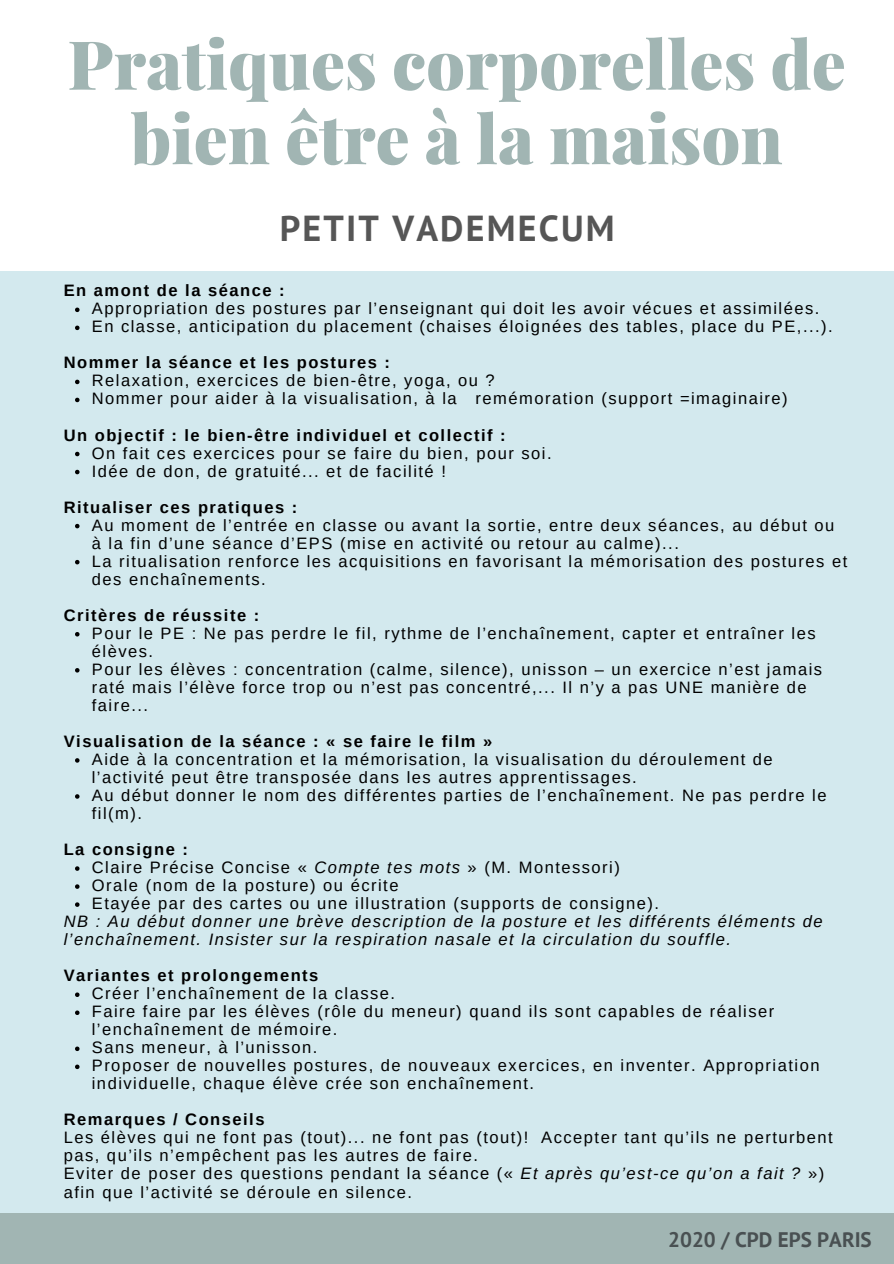
<style>
.page{position:relative;width:894px;height:1264px;background:#fff}
.page>*{position:absolute;margin:0;border:0;box-sizing:border-box;transform-origin:0 0}
.t1{font:900 67.65px/74.4px "Playfair Display";color:#a1b5b3;text-align:center}
.t2{font:700 36px "PT Sans";letter-spacing:.06em;color:#565656}
.t3{font:700 21px "PT Sans";color:#495052}
.t4{font:16.5px/18px "Arimo";letter-spacing:.09em;color:#000}
.t5{font:700 16.5px "Arimo";letter-spacing:.09em;color:#000}
.t6{font:italic 16.5px/18px "Arimo";letter-spacing:.09em;color:#000}
.s1{font-style:italic}
</style>
<div class="page">
<div style="left:0;top:272px;width:893px;height:940px;background:#d3e9ee"></div>
<svg style="left:75px;top:307px;width:4px;height:5px"></svg>
<svg style="left:75px;top:325px;width:4px;height:5px"></svg>
<svg style="left:75px;top:379px;width:4px;height:5px"></svg>
<svg style="left:75px;top:398px;width:4px;height:4px"></svg>
<svg style="left:75px;top:452px;width:4px;height:4px"></svg>
<svg style="left:75px;top:470px;width:4px;height:4px"></svg>
<svg style="left:75px;top:524px;width:4px;height:4px"></svg>
<svg style="left:75px;top:560px;width:4px;height:4px"></svg>
<svg style="left:75px;top:632px;width:4px;height:4px"></svg>
<svg style="left:75px;top:668px;width:4px;height:4px"></svg>
<svg style="left:75px;top:758px;width:4px;height:4px"></svg>
<svg style="left:75px;top:794px;width:4px;height:4px"></svg>
<svg style="left:75px;top:866px;width:4px;height:4px"></svg>
<svg style="left:75px;top:884px;width:4px;height:4px"></svg>
<svg style="left:75px;top:902px;width:4px;height:4px"></svg>
<svg style="left:75px;top:992px;width:4px;height:5px"></svg>
<svg style="left:75px;top:1010px;width:4px;height:5px"></svg>
<svg style="left:75px;top:1046px;width:4px;height:5px"></svg>
<svg style="left:75px;top:1064px;width:4px;height:5px"></svg>
<div style="left:0;top:1212px;width:893px;height:51px;background:#a1b5b3"></div>
<h1 class="t1" style="left:68px;top:24px;width:779px">Pratiques corporelles de bien être à la maison</h1>
<h2 class="t2" style="left:279px;top:204px;width:336px">PETIT VADEMECUM</h2>
<p class="t5" style="left:64px;top:281px;width:222px">En amont de la séance :</p>
<p class="t4" style="left:92px;top:299px;width:742px">Appropriation des postures par l’enseignant qui doit les avoir vécues et assimilées.<br>En classe, anticipation du placement (chaises éloignées des tables, place du PE,...).</p>
<p class="t4" style="left:92px;top:372px;width:697px">Relaxation, exercices de bien-être, yoga, ou ?<br>Nommer pour aider à la visualisation, à la remémoration (support =imaginaire)</p>
<p class="t4" style="left:92px;top:444px;width:461px">On fait ces exercices pour se faire du bien, pour soi.<br>Idée de don, de gratuité... et de facilité !</p>
<p class="t4" style="left:92px;top:516px;width:756px">Au moment de l’entrée en classe ou avant la sortie, entre deux séances, au début ou à la fin d’une séance d’EPS (mise en activité ou retour au calme)...<br>La ritualisation renforce les acquisitions en favorisant la mémorisation des postures et des enchaînements.</p>
<p class="t5" style="left:64px;top:353px;width:328px">Nommer la séance et les postures :</p>
<p class="t5" style="left:64px;top:425px;width:443px">Un objectif : le bien-être individuel et collectif :</p>
<p class="t5" style="left:64px;top:497px;width:235px">Ritualiser ces pratiques :</p>
<p class="t5" style="left:64px;top:606px;width:197px">Critères de réussite :</p>
<p class="t4" style="left:92px;top:624px;width:731px">Pour le PE : Ne pas perdre le fil, rythme de l’enchaînement, capter et entraîner les élèves.<br>Pour les élèves : concentration (calme, silence), unisson – un exercice n’est jamais raté mais l’élève force trop ou n’est pas concentré,... Il n’y a pas UNE manière de faire...</p>
<p class="t5" style="left:64px;top:732px;width:430px">Visualisation de la séance : « se faire le film »</p>
<p class="t4" style="left:92px;top:750px;width:736px">Aide à la concentration et la mémorisation, la visualisation du déroulement de l’activité peut être transposée dans les autres apprentissages.<br>Au début donner le nom des différentes parties de l’enchaînement. Ne pas perdre le fil(m).</p>
<p class="t4" style="left:92px;top:858px;width:568px">Claire Précise Concise « <span class="s1">Compte tes mots</span> » (M. Montessori)<br>Orale (nom de la posture) ou écrite<br>Etayée par des cartes ou une illustration (supports de consigne).</p>
<p class="t5" style="left:64px;top:840px;width:126px">La consigne :</p>
<p class="t6" style="left:64px;top:912px;width:760px">NB : Au début donner une brève description de la posture et les différents éléments de l’enchaînement. Insister sur la respiration nasale et la circulation du souffle.</p>
<p class="t5" style="left:64px;top:966px;width:256px">Variantes et prolongements</p>
<p class="t4" style="left:92px;top:984px;width:729px">Créer l’enchaînement de la classe.<br>Faire faire par les élèves (rôle du meneur) quand ils sont capables de réaliser l’enchaînement de mémoire.<br>Sans meneur, à l’unisson.<br>Proposer de nouvelles postures, de nouveaux exercices, en inventer. Appropriation individuelle, chaque élève crée son enchaînement.</p>
<p class="t5" style="left:64px;top:1110px;width:202px">Remarques / Conseils</p>
<p class="t4" style="left:64px;top:1128px;width:770px">Les élèves qui ne font pas (tout)... ne font pas (tout)! Accepter tant qu’ils ne perturbent pas, qu’ils n’empêchent pas les autres de faire.<br>Eviter de poser des questions pendant la séance (« <span class="s1">Et après qu’est-ce qu’on a fait ?</span> ») afin que l’activité se déroule en silence.</p>
<p class="t3" style="left:668px;top:1225px;width:205px">2020 / CPD EPS PARIS</p>
</div>
